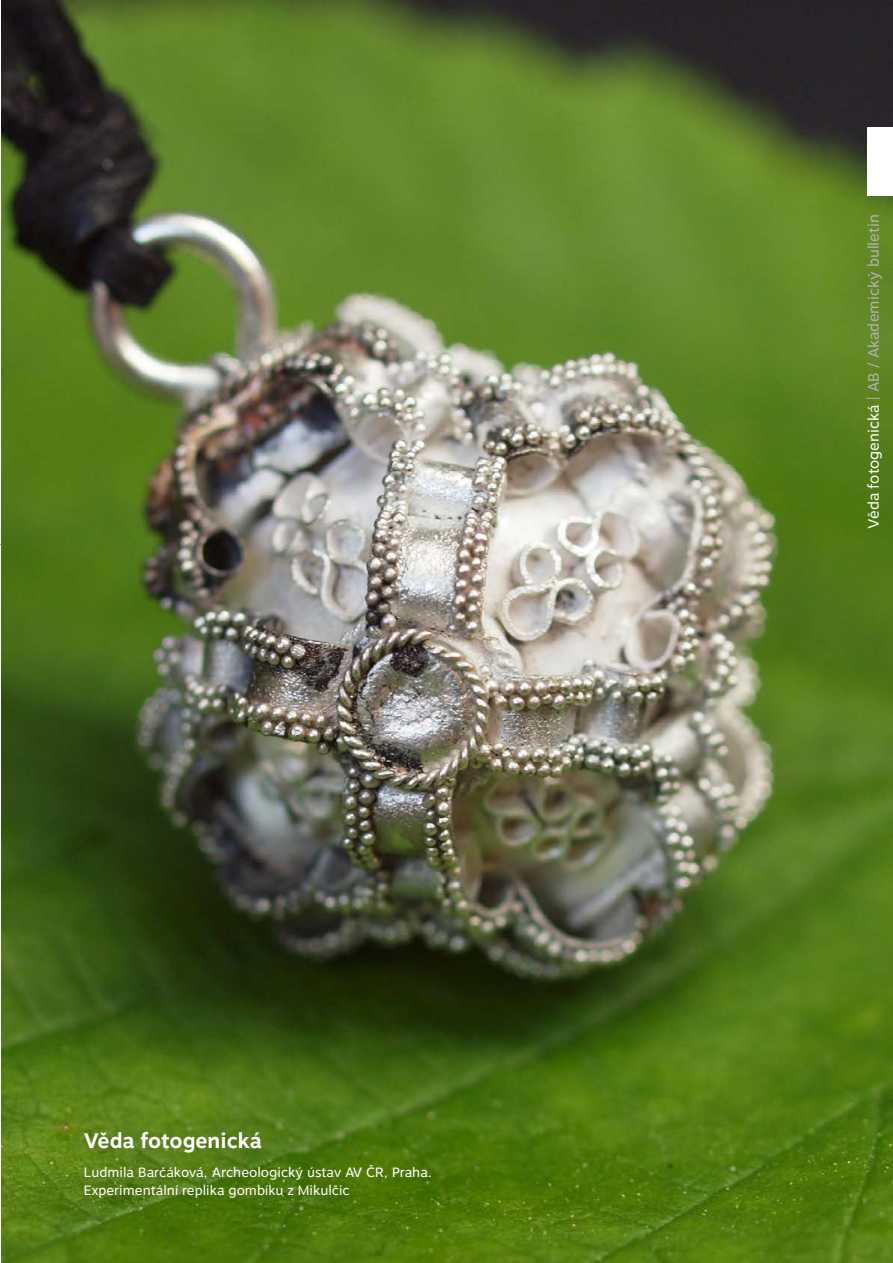
<style>
.page{position:relative;width:893px;height:1263px;background:#fff}
.page>*{position:absolute;margin:0;border:0;box-sizing:border-box;transform-origin:0 0}
.t1{font:700 21px "Motiva Sans";color:#fff}
.t2{font:15px "Motiva Sans";color:#b3b2b2}
.t3{font:13.5px/18px "Motiva Sans";color:#fff}
.s1{color:#fff}
</style>
<div class="page">
<img style="left:1px;top:0;width:892px;height:1263px">
<div style="left:867px;top:128px;width:26px;height:68px;background:#fff"></div>
<h1 class="t1" style="left:84px;top:1125px;width:179px">Věda fotogenická</h1>
<p class="t3" style="left:84px;top:1163px;width:350px">Ludmila Barčáková, Archeologický ústav AV ČR, Praha.<br>Experimentální replika gombíku z Mikulčic</p>
<p class="t2" style="left:862px;top:529px;width:316px;rotate:-90deg"><span class="s1">Věda fotogenická</span> | AB / Akademický bulletin</p>
</div>
